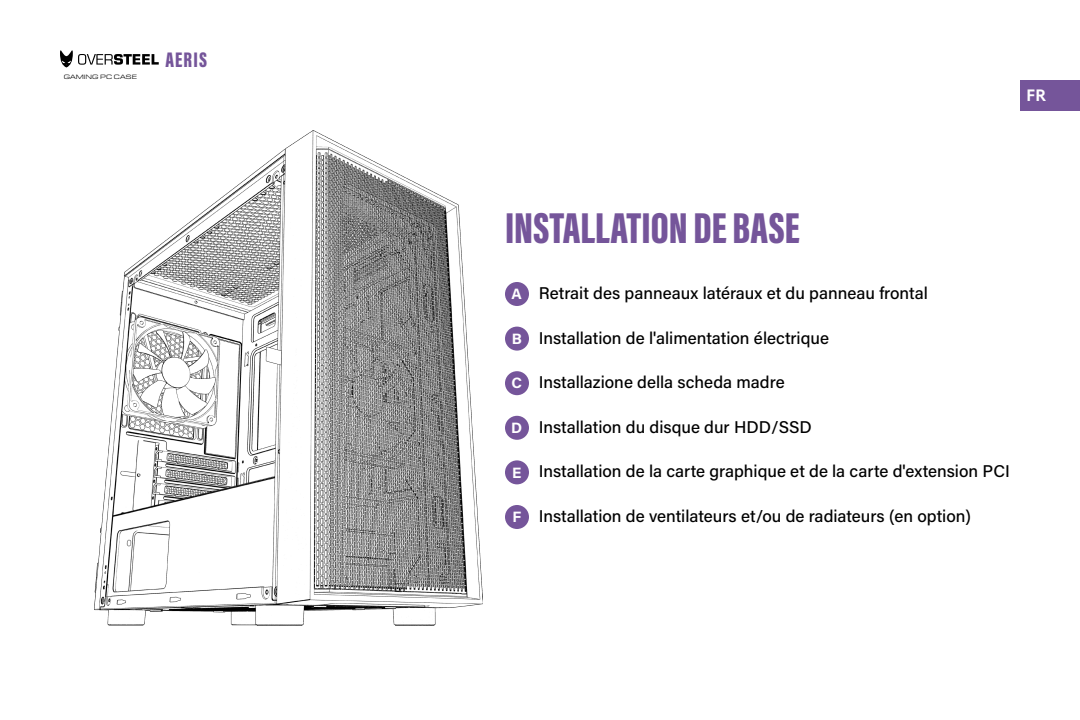
<style>
.page{position:relative;width:1080px;height:720px;background:#fff}
.page>*{position:absolute;margin:0;border:0;box-sizing:border-box;transform-origin:0 0}
.t1{font:900 44.5px "Acumin Pro Extra Cond";color:#75559a}
.t2{font:900 21.7px "Acumin Pro Extra Cond";letter-spacing:.05em;color:#75559a}
.t3{font:500 17px "Acumin Pro";color:#000}
.t4{font:700 16.25px "Quasimoda";color:#fff}
.t5{font:700 15px "Acumin Pro";color:#fff}
.t6{font:6.5px "Eurostile Ext";color:#000}
</style>
<div class="page">
<div style="left:1020px;top:80px;width:60px;height:30px;background:#75559a"></div>
<svg style="left:60px;top:50px;width:99px;height:18px"></svg>
<img style="left:94px;top:130px;width:388px;height:496px">
<div style="left:505px;top:282px;width:24px;height:24px;background:#75559a;border-radius:50%"></div>
<div style="left:505px;top:460px;width:24px;height:24px;background:#75559a;border-radius:50%"></div>
<div style="left:505px;top:505px;width:24px;height:24px;background:#75559a;border-radius:50%"></div>
<div style="left:505px;top:371px;width:24px;height:24px;background:#75559a;border-radius:50%"></div>
<div style="left:505px;top:327px;width:24px;height:24px;background:#75559a;border-radius:50%"></div>
<div style="left:505px;top:416px;width:24px;height:24px;background:#75559a;border-radius:50%"></div>
<p class="t6" style="left:64px;top:73px;width:75px">GAMING PC CASE</p>
<p class="t2" style="left:165px;top:46px;width:43px">AERIS</p>
<p class="t4" style="left:1027px;top:83px;width:21px">FR</p>
<h1 class="t1" style="left:505px;top:200px;width:296px">INSTALLATION DE BASE</h1>
<p class="t5" style="left:512px;top:283px;width:12px">A</p>
<p class="t5" style="left:512px;top:328px;width:12px">B</p>
<p class="t5" style="left:511px;top:373px;width:12px">C</p>
<p class="t5" style="left:511px;top:417px;width:13px">D</p>
<p class="t5" style="left:512px;top:462px;width:11px">E</p>
<p class="t5" style="left:512px;top:506px;width:10px">F</p>
<p class="t3" style="left:539px;top:282px;width:391px">Retrait des panneaux latéraux et du panneau frontal</p>
<p class="t3" style="left:539px;top:326px;width:292px">Installation de l'alimentation électrique</p>
<p class="t3" style="left:539px;top:371px;width:247px">Installazione della scheda madre</p>
<p class="t3" style="left:539px;top:415px;width:275px">Installation du disque dur HDD/SSD</p>
<p class="t3" style="left:539px;top:460px;width:473px">Installation de la carte graphique et de la carte d'extension PCI</p>
<p class="t3" style="left:539px;top:504px;width:434px">Installation de ventilateurs et/ou de radiateurs (en option)</p>
</div>
